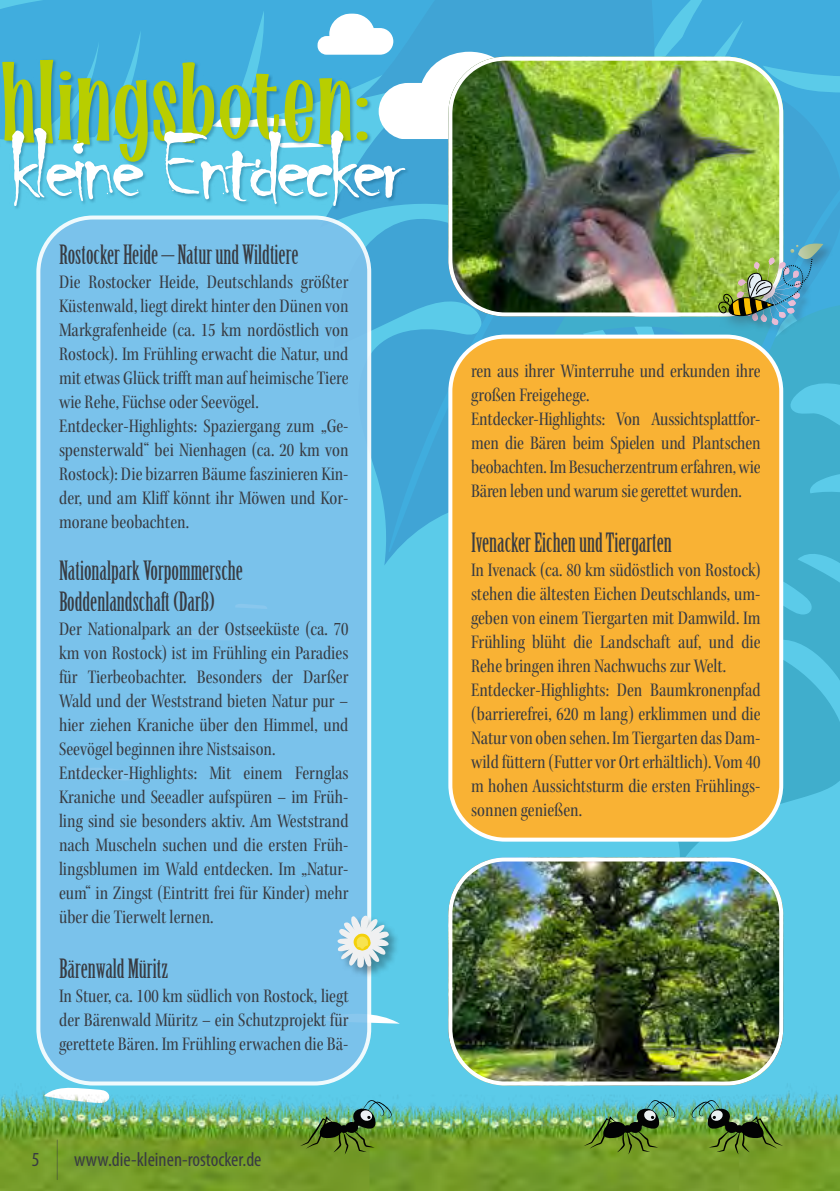
<style>
.page{position:relative;width:840px;height:1191px;background:#fff}
.page>*{position:absolute;margin:0;border:0;box-sizing:border-box;transform-origin:0 0}
.t1{font:114px "Hamerald";color:#b8ce00}
.t2{font:104px "Chiller";letter-spacing:-.07em;color:#fff}
.t3{font:26px/31.2px "Birch Std";color:#383b42}
.t4{font:20px/24px "Kepler Std Cn Subh";color:#383b42}
.t5{font:condensed 20px "Myriad Pro";color:#383b42}
</style>
<div class="page">
<div style="left:0;top:0;width:839px;height:1191px;background:#5bcbe9"></div>
<svg style="left:371px;top:1013px;width:28px;height:10px"></svg>
<div style="left:0;top:0;width:319px;height:59px;background:#40adde"></div>
<svg style="left:319px;top:0;width:319px;height:565px;fill:#40a4d5"></svg>
<svg style="left:388px;top:164px;width:127px;height:388px;fill:#40a4d5"></svg>
<svg style="left:515px;top:316px;width:324px;height:541px;fill:#40aecc"></svg>
<svg style="left:745px;top:340px;width:49px;height:498px;fill:#40aecc"></svg>
<img style="left:0;top:1060px;width:839px;height:131px">
<svg style="left:120px;top:13px;width:450px;height:151px;background:#6cbde2"></svg>
<img style="left:300px;top:1096px;width:91px;height:58px">
<img style="left:583px;top:1096px;width:102px;height:61px">
<img style="left:691px;top:1096px;width:91px;height:58px">
<div style="left:38px;top:217px;width:331px;height:866px;background:#7ec2ec;border-radius:55px"></div>
<div style="left:36px;top:215px;width:335px;height:870px;border:4px solid #fff;border-radius:55px"></div>
<img style="left:448px;top:862px;width:334px;height:223px">
<div style="left:448px;top:857px;width:334px;height:228px;border:4px solid #fff;border-radius:55px"></div>
<div style="left:450px;top:336px;width:330px;height:503px;background:#f9b234;border-radius:55px"></div>
<div style="left:448px;top:334px;width:334px;height:507px;border:4px solid #fff;border-radius:55px"></div>
<div style="left:0;top:59px;width:372px;height:109px;background:#003a5b;opacity:.3"></div>
<img style="left:448px;top:57px;width:190px;height:259px">
<div style="left:448px;top:57px;width:334px;height:259px;border:4px solid #fff;border-radius:55px"></div>
<div style="left:0;top:126px;width:409px;height:90px;background:#003a5b;opacity:.3"></div>
<img style="left:638px;top:0;width:201px;height:340px">
<div style="left:337px;top:915px;width:63px;height:64px;background:#000;opacity:.34"></div>
<svg style="left:337px;top:907px;width:59px;height:60px"></svg>
<hr style="left:57px;top:1140px;width:1px;height:39px;background:#383b42">
<h1 class="t1" style="left:2px;top:40px;width:372px">hlingsboten:</h1>
<h2 class="t2" style="left:8px;top:110px;width:398px">kleine Entdecker</h2>
<h3 class="t3" style="left:59px;top:240px;width:241px">Rostocker Heide – Natur und Wildtiere</h3>
<p class="t4" style="left:59px;top:270px;width:291px">Die Rostocker Heide, Deutschlands größter Küstenwald, liegt direkt hinter den Dünen von Markgrafenheide (ca. 15 km nordöstlich von Rostock). Im Frühling erwacht die Natur, und mit etwas Glück trifft man auf heimische Tiere wie Rehe, Füchse oder Seevögel.<br>Entdecker-Highlights: Spaziergang zum „Ge&shy;spensterwald“ bei Nienhagen (ca. 20 km von Rostock): Die bizarren Bäume faszinieren Kin&shy;der, und am Kliff könnt ihr Möwen und Kor&shy;morane beobachten.</p>
<h3 class="t3" style="left:59px;top:555px;width:185px">Nationalpark Vorpommersche<br>Boddenlandschaft (Darß)</h3>
<p class="t4" style="left:59px;top:617px;width:291px">Der Nationalpark an der Ostseeküste (ca. 70 km von Rostock) ist im Frühling ein Paradies für Tierbeobachter. Besonders der Darßer Wald und der Weststrand bieten Natur pur – hier ziehen Kraniche über den Himmel, und Seevögel beginnen ihre Nistsaison.<br>Entdecker-Highlights: Mit einem Fernglas Kraniche und Seeadler aufspüren – im Früh&shy;ling sind sie besonders aktiv. Am Weststrand nach Muscheln suchen und die ersten Früh&shy;lingsblumen im Wald entdecken. Im „Natur&shy;eum“ in Zingst (Eintritt frei für Kinder) mehr über die Tierwelt lernen.</p>
<h3 class="t3" style="left:59px;top:953px;width:111px">Bärenwald Müritz</h3>
<p class="t4" style="left:59px;top:984px;width:291px;text-align:justify">In Stuer, ca. 100 km südlich von Rostock, liegt der Bärenwald Müritz – ein Schutzprojekt für gerettete Bären. Im Frühling erwachen die Bä-</p>
<p class="t5" style="left:32px;top:1148px;width:9px">5</p>
<p class="t5" style="left:74px;top:1148px;width:189px">www.die-kleinen-rostocker.de</p>
<p class="t4" style="left:471px;top:359px;width:291px">ren aus ihrer Winterruhe und erkunden ihre großen Freigehege.<br>Entdecker-Highlights: Von Aussichtsplattfor&shy;men die Bären beim Spielen und Plantschen beobachten. Im Besucherzentrum erfahren, wie Bären leben und warum sie gerettet wurden.</p>
<h3 class="t3" style="left:471px;top:528px;width:202px">Ivenacker Eichen und Tiergarten</h3>
<p class="t4" style="left:471px;top:558px;width:291px">In Ivenack (ca. 80 km südöstlich von Rostock) stehen die ältesten Eichen Deutschlands, um&shy;geben von einem Tiergarten mit Damwild. Im Frühling blüht die Landschaft auf, und die Rehe bringen ihren Nachwuchs zur Welt.<br>Entdecker-Highlights: Den Baumkronenpfad (barrierefrei, 620 m lang) erklimmen und die Natur von oben sehen. Im Tiergarten das Dam&shy;wild füttern (Futter vor Ort erhältlich). Vom 40 m hohen Aussichtsturm die ersten Frühlings&shy;sonnen genießen.</p>
</div>
